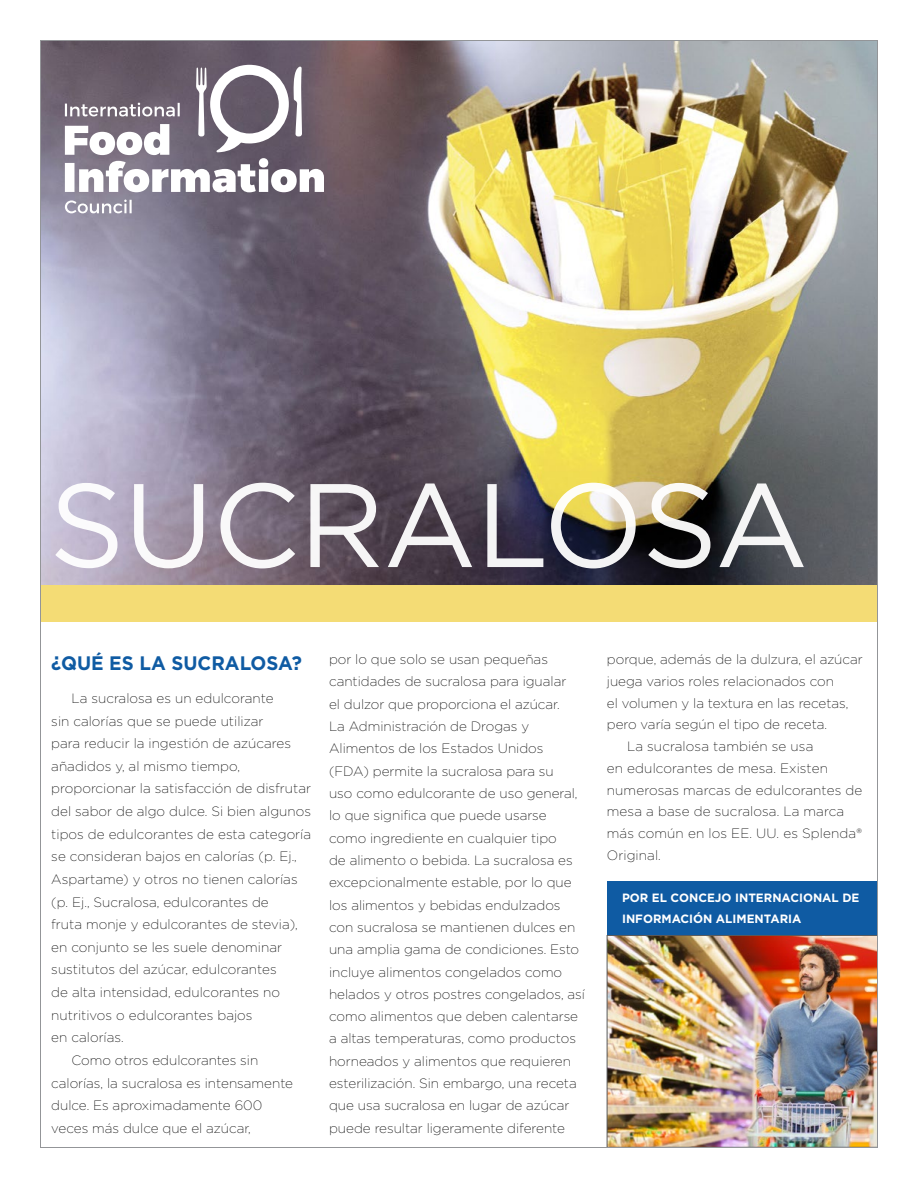
<style>
.page{position:relative;width:918px;height:1188px;background:#fff}
.page>*{position:absolute;margin:0;border:0;box-sizing:border-box;transform-origin:0 0}
.t1{font:118.5px "Gotham";letter-spacing:-.01em;color:#fff}
.t2{font:700 19.5px "Gotham";color:#0f5ba3;scale:.96 1}
.t3{font:200 13.5px/22.4px "Gotham";color:#000}
.t4{font:700 12px/20.2px "Gotham";color:#fff}
</style>
<div class="page">
<img style="left:42px;top:42px;width:834px;height:543px">
<div style="left:40px;top:585px;width:838px;height:37px;background:#f4dc75"></div>
<img style="left:609px;top:937px;width:267px;height:209px">
<div style="left:607px;top:881px;width:270px;height:54px;background:#0f5ba3"></div>
<svg style="left:65px;top:200px;width:67px;height:13px"></svg>
<svg style="left:65px;top:65px;width:259px;height:127px"></svg>
<h1 class="t1" style="left:49px;top:449px;width:761px">SUCRALOSA</h1>
<h2 class="t2" style="left:51px;top:650px;width:263px">¿QUÉ ES LA SUCRALOSA?</h2>
<p class="t3" style="left:72px;top:687px;width:204px">La sucralosa es un edulcorante</p>
<p class="t3" style="left:51px;top:709px;width:214px">sin calorías que se puede utilizar</p>
<p class="t3" style="left:51px;top:732px;width:241px">para reducir la ingestión de azúcares</p>
<p class="t3" style="left:51px;top:754px;width:190px">añadidos y, al mismo tiempo,</p>
<p class="t3" style="left:51px;top:777px;width:261px">proporcionar la satisfacción de disfrutar</p>
<p class="t3" style="left:51px;top:800px;width:261px">del sabor de algo dulce. Si bien algunos</p>
<p class="t3" style="left:51px;top:822px;width:261px">tipos de edulcorantes de esta categoría</p>
<p class="t3" style="left:51px;top:845px;width:247px">se consideran bajos en calorías (p. Ej.,</p>
<p class="t3" style="left:51px;top:868px;width:248px">Aspartame) y otros no tienen calorías</p>
<p class="t3" style="left:51px;top:890px;width:219px">(p. Ej., Sucralosa, edulcorantes de</p>
<p class="t3" style="left:51px;top:913px;width:248px">fruta monje y edulcorantes de stevia),</p>
<p class="t3" style="left:51px;top:935px;width:232px">en conjunto se les suele denominar</p>
<p class="t3" style="left:51px;top:958px;width:227px">sustitutos del azúcar, edulcorantes</p>
<p class="t3" style="left:51px;top:981px;width:230px">de alta intensidad, edulcorantes no</p>
<p class="t3" style="left:51px;top:1003px;width:203px">nutritivos o edulcorantes bajos</p>
<p class="t3" style="left:51px;top:1026px;width:74px">en calorías.</p>
<p class="t3" style="left:72px;top:1049px;width:188px">Como otros edulcorantes sin</p>
<p class="t3" style="left:51px;top:1071px;width:243px">calorías, la sucralosa es intensamente</p>
<p class="t3" style="left:51px;top:1094px;width:213px">dulce. Es aproximadamente 600</p>
<p class="t3" style="left:51px;top:1116px;width:201px">veces más dulce que el azúcar,</p>
<p class="t3" style="left:329px;top:648px;width:257px">por lo que solo se usan pequeñas cantidades de sucralosa para igualar<br>el dulzor que proporciona el azúcar.<br>La Administración de Drogas y Alimentos de los Estados Unidos (FDA) permite la sucralosa para su<br>uso como edulcorante de uso general, lo que significa que puede usarse como ingrediente en cualquier tipo<br>de alimento o bebida. La sucralosa es excepcionalmente estable, por lo que los alimentos y bebidas endulzados con sucralosa se mantienen dulces en una amplia gama de condiciones. Esto incluye alimentos congelados como helados y otros postres congelados, así como alimentos que deben calentarse a altas temperaturas, como productos horneados y alimentos que requieren esterilización. Sin embargo, una receta que usa sucralosa en lugar de azúcar puede resultar ligeramente diferente</p>
<p class="t3" style="left:607px;top:648px;width:257px">porque, además de la dulzura, el azúcar</p>
<p class="t3" style="left:607px;top:670px;width:229px">juega varios roles relacionados con</p>
<p class="t3" style="left:607px;top:691px;width:243px">el volumen y la textura en las recetas,</p>
<p class="t3" style="left:607px;top:713px;width:222px">pero varía según el tipo de receta.</p>
<p class="t3" style="left:627px;top:735px;width:188px">La sucralosa también se usa</p>
<p class="t3" style="left:607px;top:757px;width:223px">en edulcorantes de mesa. Existen</p>
<p class="t3" style="left:607px;top:778px;width:257px">numerosas marcas de edulcorantes de</p>
<p class="t3" style="left:607px;top:800px;width:239px">mesa a base de sucralosa. La marca</p>
<p class="t3" style="left:607px;top:822px;width:257px">más común en los EE. UU. es Splenda®</p>
<p class="t3" style="left:607px;top:844px;width:55px">Original.</p>
<p class="t4" style="left:622px;top:888px;width:239px">POR EL CONCEJO INTERNACIONAL DE<br>INFORMACIÓN ALIMENTARIA</p>
</div>
